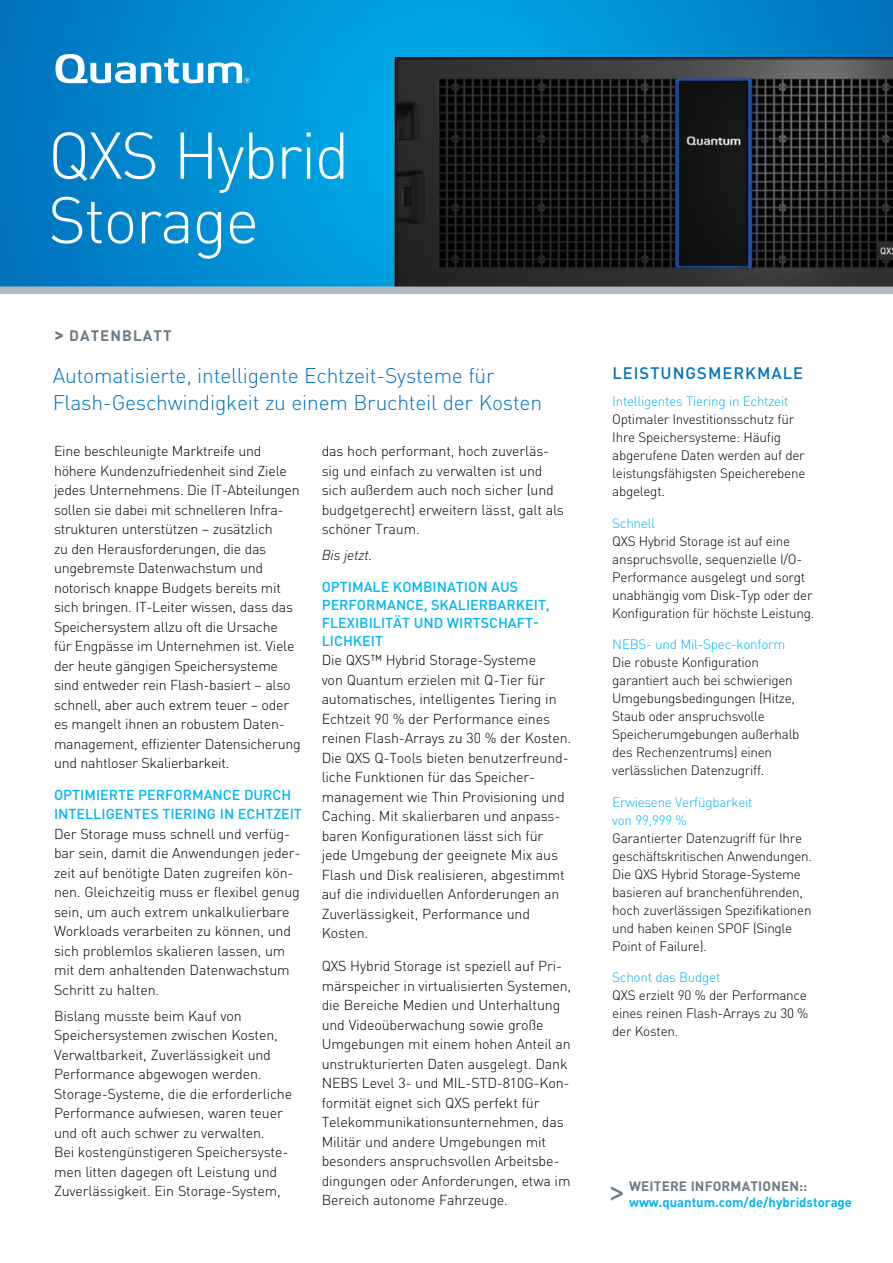
<style>
.page{position:relative;width:893px;height:1263px;background:#fff}
.page>*{position:absolute;margin:0;border:0;box-sizing:border-box;transform-origin:0 0}
.t1{font:300 64.95px/64.5px "DIN Pro";letter-spacing:-.03em;color:#fff}
.t2{font:35.4px "DIN Pro";color:#6b7b84}
.t3{font:300 21px/27px "DIN Pro";letter-spacing:-.01em;color:#0072bc}
.t4{font:500 16.5px "DIN Pro";letter-spacing:.06em;color:#0072bc}
.t5{font:700 15px "DIN Pro";letter-spacing:.07em;color:#6b7b84}
.t6{font:300 14.25px/19.5px "DIN Pro";letter-spacing:-.01em;color:#000}
.t7{font:500 14.25px/18px "DIN Pro";color:#00b6f1}
.t8{font:italic 300 14.25px "DIN Pro";letter-spacing:-.01em;color:#000}
.t9{font:300 13.5px/18px "DIN Pro";letter-spacing:-.02em;color:#000}
.t10{font:300 13.5px/18px "DIN Pro";letter-spacing:-.02em;color:#00b6f1}
.t11{font:700 13.5px "DIN Pro";letter-spacing:.01em;color:#6b7b84}
.t12{font:700 13.05px "DIN Pro";color:#00b6f1}
.s1{font-size:18.75px}
</style>
<div class="page">
<svg style="left:0;top:0;width:893px;height:286px;background:#008cd0"></svg>
<svg style="left:56px;top:54px;width:194px;height:29px"></svg>
<img style="left:368px;top:57px;width:525px;height:230px">
<div style="left:0;top:287px;width:893px;height:7px;background:#b1bac0"></div>
<h1 class="t1" style="left:48px;top:117px;width:303px">QXS Hybrid<br>Storage</h1>
<p class="t5" style="left:54px;top:323px;width:119px"><span class="s1">&gt;</span> DATENBLATT</p>
<h3 class="t3" style="left:53px;top:360px;width:491px">Automatisierte, intelligente Echtzeit-Systeme für<br>Flash-Geschwindigkeit zu einem Bruchteil der Kosten</h3>
<p class="t6" style="left:54px;top:440px;width:248px">Eine beschleunigte Marktreife und höhere Kundenzufriedenheit sind Ziele jedes Unternehmens. Die IT-Abteilungen sollen sie dabei mit schnelleren Infra&shy;strukturen unterstützen – zusätzlich<br>zu den Herausforderungen, die das ungebremste Datenwachstum und notorisch knappe Budgets bereits mit sich bringen. IT-Leiter wissen, dass das Speichersystem allzu oft die Ursache<br>für Engpässe im Unternehmen ist. Viele der heute gängigen Speichersysteme sind entweder rein Flash-basiert – also schnell, aber auch extrem teuer – oder es mangelt ihnen an robustem Daten&shy;management, effizienter Datensicherung und nahtloser Skalierbarkeit.</p>
<p class="t7" style="left:54px;top:783px;width:249px;line-height:19.5px">OPTIMIERTE PERFORMANCE DURCH<br>INTELLIGENTES TIERING IN ECHTZEIT</p>
<p class="t6" style="left:54px;top:822px;width:248px">Der Storage muss schnell und verfüg&shy;bar sein, damit die Anwendungen jeder&shy;zeit auf benötigte Daten zugreifen kön&shy;nen. Gleichzeitig muss er flexibel genug sein, um auch extrem unkalkulierbare Workloads verarbeiten zu können, und sich problemlos skalieren lassen, um mit dem anhaltenden Datenwachstum Schritt zu halten.</p>
<p class="t6" style="left:54px;top:1005px;width:240px">Bislang musste beim Kauf von Speichersystemen zwischen Kosten, Verwaltbarkeit, Zuverlässigkeit und Performance abgewogen werden.<br>Storage-Systeme, die die erforderliche Performance aufwiesen, waren teuer und oft auch schwer zu verwalten.<br>Bei kostengünstigeren Speichersyste&shy;men litten dagegen oft Leistung und Zuverlässigkeit. Ein Storage-System,</p>
<p class="t6" style="left:322px;top:440px;width:244px">das hoch performant, hoch zuverläs&shy;sig und einfach zu verwalten ist und sich außerdem auch noch sicher (und budgetgerecht) erweitern lässt, galt als schöner Traum.</p>
<p class="t8" style="left:322px;top:544px;width:52px">Bis jetzt.</p>
<p class="t7" style="left:322px;top:576px;width:230px">OPTIMALE KOMBINATION AUS<br>PERFORMANCE, SKALIERBARKEIT,<br>FLEXIBILITÄT UND WIRTSCHAFT-<br>LICHKEIT</p>
<p class="t6" style="left:322px;top:649px;width:251px">Die QXS™ Hybrid Storage-Systeme<br>von Quantum erzielen mit Q-Tier für automatisches, intelligentes Tiering in Echtzeit 90 % der Performance eines reinen Flash-Arrays zu 30 % der Kosten.<br>Die QXS Q-Tools bieten benutzerfreund&shy;liche Funktionen für das Speicher&shy;management wie Thin Provisioning und Caching. Mit skalierbaren und anpass&shy;baren Konfigurationen lässt sich für jede Umgebung der geeignete Mix aus Flash und Disk realisieren, abgestimmt auf die individuellen Anforderungen an Zuverlässigkeit, Performance und Kosten.</p>
<p class="t6" style="left:322px;top:955px;width:251px">QXS Hybrid Storage ist speziell auf Pri&shy;märspeicher in virtualisierten Systemen, die Bereiche Medien und Unterhaltung und Videoüberwachung sowie große Umgebungen mit einem hohen Anteil an unstrukturierten Daten ausgelegt. Dank NEBS Level 3- und MIL-STD-810G-Kon&shy;formität eignet sich QXS perfekt für Telekommunikationsunternehmen, das Militär und andere Umgebungen mit besonders anspruchsvollen Arbeitsbe&shy;dingungen oder Anforderungen, etwa im Bereich autonome Fahrzeuge.</p>
<p class="t4" style="left:612px;top:360px;width:192px">LEISTUNGSMERKMALE</p>
<p class="t10" style="left:612px;top:391px;width:178px">Intelligentes Tiering in Echtzeit</p>
<p class="t9" style="left:612px;top:409px;width:195px">Optimaler Investitionsschutz für<br>Ihre Speichersysteme: Häufig abgerufene Daten werden auf der leistungsfähigsten Speicherebene abgelegt.</p>
<p class="t10" style="left:612px;top:513px;width:44px">Schnell</p>
<p class="t9" style="left:612px;top:531px;width:203px">QXS Hybrid Storage ist auf eine anspruchsvolle, sequenzielle I/O-Performance ausgelegt und sorgt unabhängig vom Disk-Typ oder der Konfiguration für höchste Leistung.</p>
<p class="t10" style="left:612px;top:634px;width:174px">NEBS- und Mil-Spec-konform</p>
<p class="t9" style="left:612px;top:652px;width:189px">Die robuste Konfiguration garantiert auch bei schwierigen<br>Umgebungsbedingungen (Hitze,<br>Staub oder anspruchsvolle<br>Speicherumgebungen außerhalb des Rechenzentrums) einen verlässlichen Datenzugriff.</p>
<p class="t10" style="left:612px;top:792px;width:142px">Erwiesene Verfügbarkeit von 99,999 %</p>
<p class="t9" style="left:612px;top:828px;width:201px">Garantierter Datenzugriff für Ihre geschäftskritischen Anwendungen.<br>Die QXS Hybrid Storage-Systeme basieren auf branchenführenden, hoch zuverlässigen Spezifikationen und haben keinen SPOF (Single<br>Point of Failure).</p>
<p class="t10" style="left:612px;top:967px;width:110px">Schont das Budget</p>
<p class="t9" style="left:612px;top:985px;width:198px;text-align:justify">QXS erzielt 90 % der Performance eines reinen Flash-Arrays zu 30 % der Kosten.</p>
<p class="t11" style="left:629px;top:1175px;width:180px">WEITERE INFORMATIONEN::</p>
<h2 class="t2" style="left:608px;top:1162px;width:20px">&gt;</h2>
<p class="t12" style="left:629px;top:1191px;width:224px">www.quantum.com/de/hybridstorage</p>
</div>
